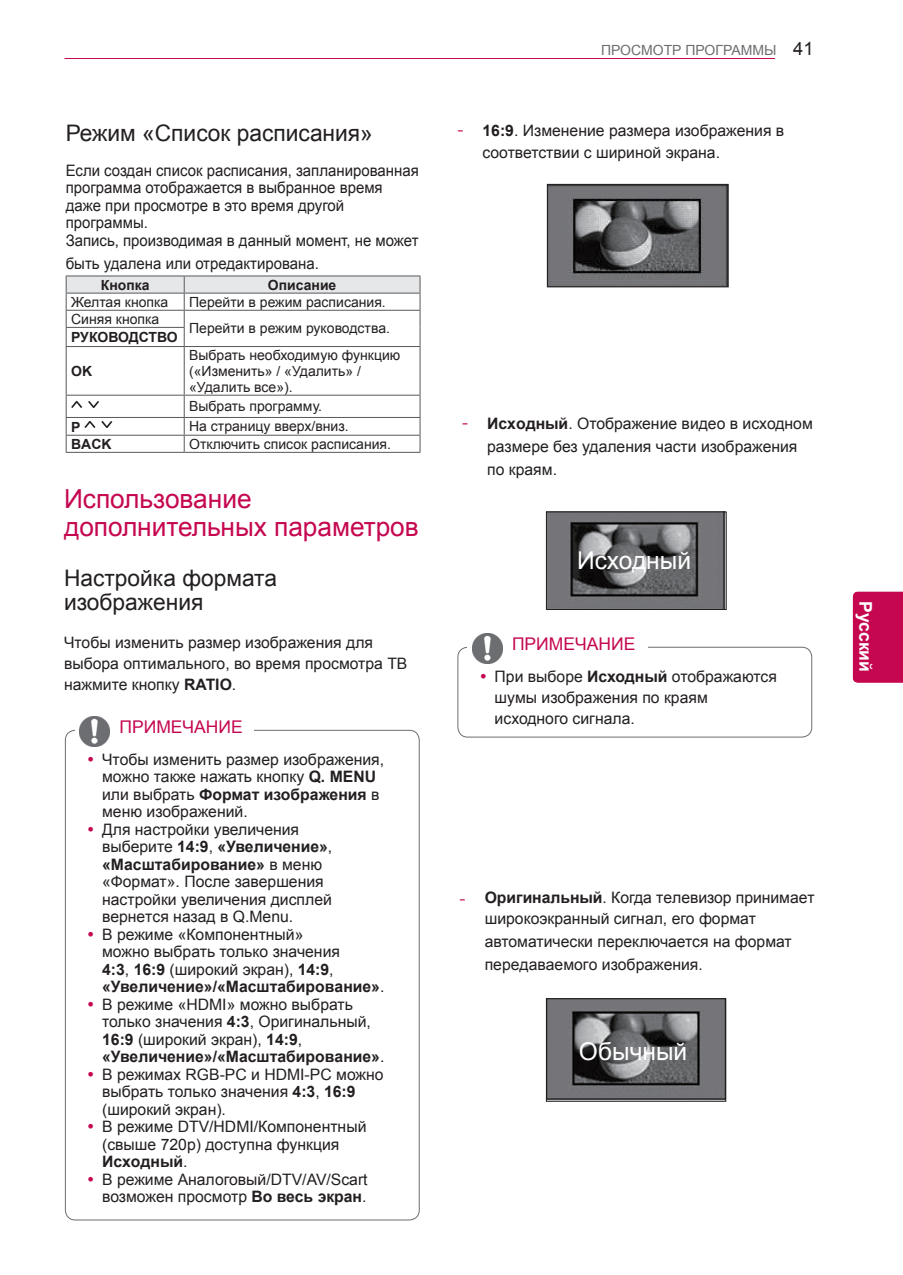
<style>
.page{position:relative;width:903px;height:1275px;background:#fff}
.page>*{position:absolute;margin:0;border:0;box-sizing:border-box;transform-origin:0 0}
.Title-1{font:26.25px/28px "Arial";color:#c50750}
.body_main{font:24.5px "Arial";color:#fff}
.Title-2{font:22.75px/24.5px "Arial";color:#231f20}
.t1{font:700 21px "Arial";color:#fff}
.t2{font:18.38px "Arial";color:#231f20}
.Title-warning{font:17.5px "Arial";color:#c50750}
.t3{font:700 17.5px "Arial";color:#fff}
.Body-Bullet{font:15.75px/17.5px "Arial";color:#231f20}
.Body-Step{font:15.75px/22.8px "Arial";color:#231f20}
.Body{font:15.75px/17.5px "Arial";color:#231f20;scale:.95 1}
.Body-2{font:15.75px/21px "Arial";color:#231f20}
.Body-3{font:14px/15.8px "Arial";color:#231f20}
.Body-4{font:700 14px "Arial";color:#231f20}
.t4{font:14px "Arial";color:#6c6d70}
.Body-Bold-Center{font:700 14px "Arial";color:#231f20}
.s1{font-weight:700}
.s2{font-family:"Univers";font-weight:300;font-size:19.25px;color:#c50750}
</style>
<div class="page">
<hr style="left:64px;top:58px;width:711px;height:1px;background:#c50750">
<div style="left:853px;top:592px;width:50px;height:90px;background:#c50750"></div>
<svg style="left:66px;top:276px;width:355px;height:70px"></svg>
<hr style="left:66px;top:346px;width:118px;height:1px;background:#57585a">
<hr style="left:66px;top:347px;width:1px;height:48px;background:#57585a">
<hr style="left:184px;top:346px;width:236px;height:1px;background:#57585a">
<hr style="left:184px;top:347px;width:1px;height:48px;background:#57585a">
<hr style="left:420px;top:347px;width:1px;height:48px;background:#57585a">
<hr style="left:66px;top:395px;width:118px;height:1px;background:#57585a">
<hr style="left:184px;top:395px;width:236px;height:1px;background:#57585a">
<hr style="left:66px;top:417px;width:118px;height:1px;background:#57585a">
<hr style="left:184px;top:417px;width:236px;height:1px;background:#57585a">
<hr style="left:66px;top:435px;width:118px;height:1px;background:#57585a">
<hr style="left:184px;top:435px;width:236px;height:1px;background:#57585a">
<svg style="left:184px;top:396px;width:1px;height:56px"></svg>
<svg style="left:420px;top:396px;width:1px;height:56px"></svg>
<hr style="left:66px;top:452px;width:118px;height:1px;background:#57585a">
<hr style="left:184px;top:452px;width:236px;height:1px;background:#57585a">
<svg style="left:66px;top:396px;width:46px;height:56px"></svg>
<img style="left:80px;top:716px;width:30px;height:30px">
<div style="left:457px;top:647px;width:355px;height:90px;border:1px solid #6c6d70;border-radius:10px"></div>
<div style="left:502px;top:635px;width:145px;height:28px;background:#fff"></div>
<div style="left:467px;top:633px;width:37px;height:30px;background:#fff"></div>
<img style="left:472px;top:633px;width:30px;height:30px">
<img style="left:549px;top:186px;width:177px;height:99px">
<div style="left:547px;top:184px;width:181px;height:103px;border:1px solid #231f20"></div>
<img style="left:548px;top:514px;width:176px;height:94px">
<div style="left:546px;top:512px;width:180px;height:98px;border:1px solid #231f20"></div>
<img style="left:548px;top:1000px;width:176px;height:100px">
<div style="left:546px;top:998px;width:180px;height:104px;border:1px solid #231f20"></div>
<p class="Title-2" style="left:66px;top:121px;width:309px">Режим «Список расписания»</p>
<p class="Body" style="left:66px;top:162px;width:373px">Если создан список расписания, запланированная программа отображается в выбранное время даже при просмотре в это время другой программы.</p>
<p class="Body" style="left:66px;top:229px;width:373px;line-height:22.8px">Запись, производимая в данный момент, не может быть удалена или отредактирована.</p>
<p class="Body-Bold-Center" style="left:101px;top:275px;width:50px">Кнопка</p>
<p class="Body-Bold-Center" style="left:268px;top:275px;width:70px">Описание</p>
<p class="Body-3" style="left:71px;top:294px;width:99px">Желтая кнопка</p>
<p class="Body-3" style="left:189px;top:294px;width:198px">Перейти в режим расписания.</p>
<p class="Body-3" style="left:71px;top:311px;width:90px">Синяя кнопка</p>
<p class="Body-3" style="left:189px;top:321px;width:202px">Перейти в режим руководства.</p>
<p class="Body-4" style="left:71px;top:328px;width:108px">РУКОВОДСТВО</p>
<p class="Body-4" style="left:71px;top:362px;width:22px">OK</p>
<p class="Body-3" style="left:189px;top:348px;width:213px">Выбрать необходимую функцию («Изменить» / «Удалить» / «Удалить все»).</p>
<p class="Body-3" style="left:189px;top:399px;width:135px">Выбрать программу.</p>
<p class="Body-4" style="left:71px;top:418px;width:11px">P</p>
<p class="Body-3" style="left:189px;top:419px;width:161px">На страницу вверх/вниз.</p>
<p class="Body-4" style="left:71px;top:435px;width:42px">BACK</p>
<p class="Body-3" style="left:189px;top:436px;width:203px">Отключить список расписания.</p>
<p class="Title-1" style="left:64px;top:485px;width:356px">Использование дополнительных параметров</p>
<p class="Title-2" style="left:64px;top:565px;width:214px">Настройка формата изображения</p>
<p class="Body-2" style="left:64px;top:632px;width:345px">Чтобы изменить размер изображения для выбора оптимального, во время просмотра ТВ нажмите кнопку <span class="s1">RATIO</span>.</p>
<p class="Title-warning" style="left:119px;top:716px;width:125px">ПРИМЕЧАНИЕ</p>
<p class="Body-Bullet" style="left:102px;top:750px;width:284px">Чтобы изменить размер изображения, можно также нажать кнопку <span class="s1">Q. MENU </span>или выбрать <span class="s1">Формат изображения</span> в меню изображений.</p>
<p class="Body-Bullet" style="left:102px;top:820px;width:232px">Для настройки увеличения выберите <span class="s1">14:9</span>, <span class="s1">«Увеличение»</span>, <span class="s1">«Масштабирование»</span> в меню «Формат». Послe завершения настройки увеличения диcплeй вернeтcя назад в Q.Menu.</p>
<p class="Body-Bullet" style="left:102px;top:925px;width:284px">В режиме «Компонентный»<br>можно выбрать только значения<br><span class="s1">4:3</span>, <span class="s1">16:9</span> (широкий экран), <span class="s1">14:9</span>, <span class="s1">«Увеличение»/«Масштабиpoвaниe»</span>.</p>
<p class="Body-Bullet" style="left:102px;top:995px;width:284px">В режиме «HDMI» можно выбрать только значения <span class="s1">4:3</span>, Оригинальный,<br><span class="s1">16:9</span> (широкий экран), <span class="s1">14:9</span>, <span class="s1">«Увеличение»/«Масштабиpoвaниe»</span>.</p>
<p class="Body-Bullet" style="left:102px;top:1065px;width:283px">В режимах RGB-PC и HDMI-PC можно выбрать только значения <span class="s1">4:3</span>, <span class="s1">16:9 </span>(широкий экран).</p>
<p class="Body-Bullet" style="left:102px;top:1118px;width:266px">В режиме DTV/HDMI/Компонентный (свыше 720р) доступна функция<br><span class="s1">Исxoдный</span>.</p>
<p class="Body-Bullet" style="left:102px;top:1170px;width:267px">В режиме Аналоговый/DTV/AV/Scart возможен просмотр <span class="s1">Во весь экран</span>.</p>
<p class="t4" style="left:601px;top:41px;width:177px">ПРОСМОТР ПРОГРАММЫ</p>
<p class="t2" style="left:793px;top:37px;width:22px">41</p>
<p class="Body-Step" style="left:482px;top:119px;width:303px;text-indent:-25px"><span class="s2">-</span> <span class="s1">16:9</span>. Изменение размера изображения в соответствии с шириной экрана.</p>
<p class="Body-Step" style="left:487px;top:412px;width:327px;text-indent:-25px"><span class="s2">-</span> <span class="s1">Исxoдный</span>. Отображение видео в исходном размере без удаления части изображения по краям.</p>
<p class="body_main" style="left:577px;top:545px;width:116px">Исходный</p>
<p class="Title-warning" style="left:512px;top:633px;width:125px">ПРИМЕЧАНИЕ</p>
<p class="Body-Bullet" style="left:495px;top:666px;width:284px;line-height:21px">При выборе <span class="s1">Исходный</span> отображаются шумы изображения по краям исходного сигнала.</p>
<p class="Body-Step" style="left:485px;top:887px;width:331px;line-height:21px;text-indent:-25px"><span class="s2">-</span> <span class="s1">Оригинальный</span>. Когда тeлeвизор принимaeт широкоэкранный сигнал, его формат</p>
<p class="Body-Step" style="left:485px;top:930px;width:309px">автоматически переключается на формат пeрeдaвaeмoгo изoбpaжeния.</p>
<p class="body_main" style="left:579px;top:1036px;width:110px">Обычный</p>
<p class="t3" style="left:877px;top:601px;width:72px;rotate:90deg">Русский</p>
<h3 class="t1" style="left:880px;top:615px;width:47px;rotate:90deg">ENG</h3>
</div>
